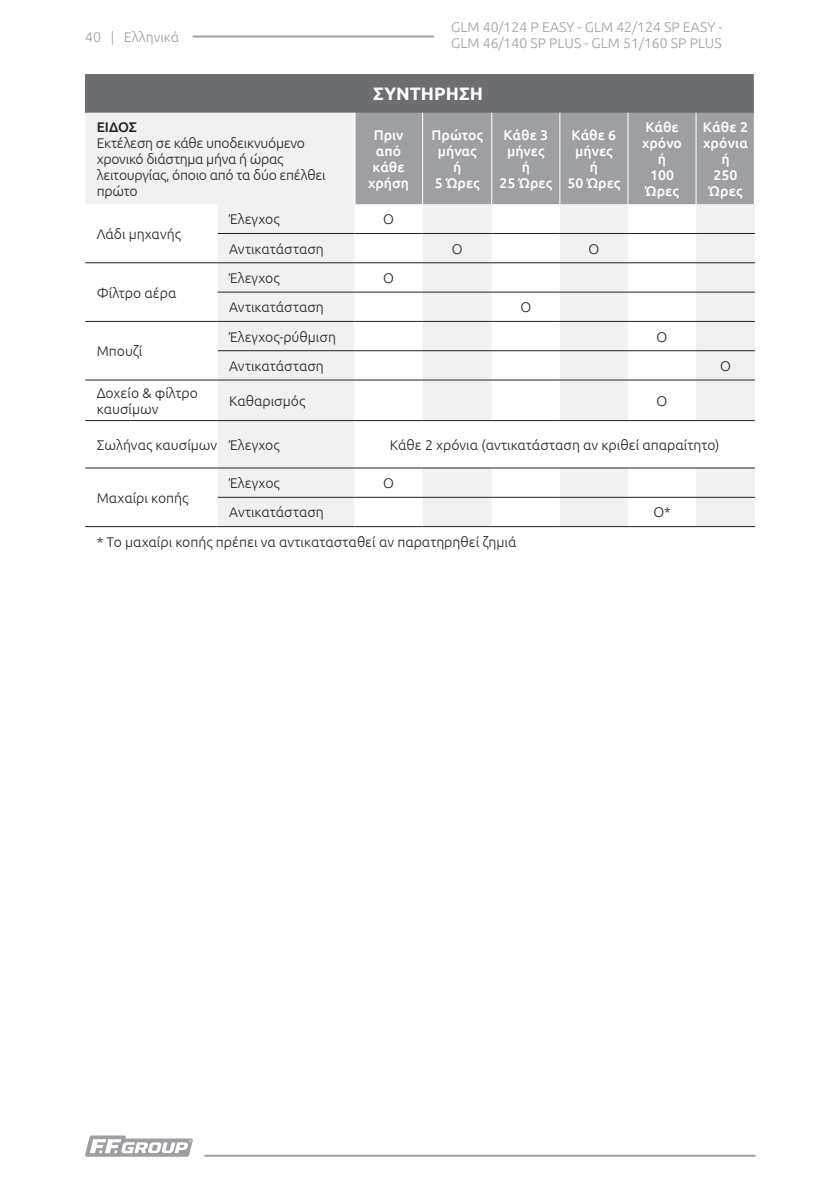
<style>
.page{position:relative;width:840px;height:1191px;background:#fff}
.page>*{position:absolute;margin:0;border:0;box-sizing:border-box;transform-origin:0 0}
.t1{font:700 18px "Ubuntu";color:#fff}
.t2{font:300 14px/16px "Ubuntu";color:#231f20}
.t3{font:500 14px/16px "Ubuntu";color:#fff;text-align:center}
.t4{font:300 14px/16px "Ubuntu";letter-spacing:-.02em;color:#231f20}
.t5{font:300 14px/16px "Ubuntu";color:#9d9fa2}
.t6{font:500 14px "Ubuntu";letter-spacing:-.01em;color:#231f20}
</style>
<div class="page">
<hr style="left:193px;top:36px;width:240px;height:2px;background:#9d9fa2">
<hr style="left:205px;top:1154px;width:549px;height:2px;background:#9d9fa2">
<svg style="left:85px;top:1135px;width:108px;height:21px"></svg>
<div style="left:85px;top:74px;width:669px;height:39px;background:#6d6e71"></div>
<svg style="left:85px;top:113px;width:669px;height:413px;fill:#f1f1f2"></svg>
<div style="left:355px;top:113px;width:398px;height:91px;background:#9d9fa2"></div>
<hr style="left:218px;top:233px;width:136px;height:1px;background:#231f20">
<hr style="left:354px;top:233px;width:68px;height:1px;background:#231f20">
<hr style="left:422px;top:233px;width:69px;height:1px;background:#231f20">
<hr style="left:491px;top:233px;width:68px;height:1px;background:#231f20">
<hr style="left:559px;top:233px;width:68px;height:1px;background:#231f20">
<hr style="left:627px;top:233px;width:68px;height:1px;background:#231f20">
<hr style="left:695px;top:233px;width:59px;height:1px;background:#231f20">
<hr style="left:85px;top:262px;width:133px;height:1px;background:#231f20">
<hr style="left:218px;top:262px;width:136px;height:1px;background:#231f20">
<hr style="left:354px;top:262px;width:68px;height:1px;background:#231f20">
<hr style="left:422px;top:262px;width:69px;height:1px;background:#231f20">
<hr style="left:491px;top:262px;width:68px;height:1px;background:#231f20">
<hr style="left:559px;top:262px;width:68px;height:1px;background:#231f20">
<hr style="left:627px;top:262px;width:68px;height:1px;background:#231f20">
<hr style="left:695px;top:262px;width:59px;height:1px;background:#231f20">
<hr style="left:218px;top:292px;width:136px;height:1px;background:#231f20">
<hr style="left:354px;top:292px;width:68px;height:1px;background:#231f20">
<hr style="left:422px;top:292px;width:69px;height:1px;background:#231f20">
<hr style="left:491px;top:292px;width:68px;height:1px;background:#231f20">
<hr style="left:559px;top:292px;width:68px;height:1px;background:#231f20">
<hr style="left:627px;top:292px;width:68px;height:1px;background:#231f20">
<hr style="left:695px;top:292px;width:59px;height:1px;background:#231f20">
<hr style="left:85px;top:321px;width:133px;height:1px;background:#231f20">
<hr style="left:218px;top:321px;width:136px;height:1px;background:#231f20">
<hr style="left:354px;top:321px;width:68px;height:1px;background:#231f20">
<hr style="left:422px;top:321px;width:69px;height:1px;background:#231f20">
<hr style="left:491px;top:321px;width:68px;height:1px;background:#231f20">
<hr style="left:559px;top:321px;width:68px;height:1px;background:#231f20">
<hr style="left:627px;top:321px;width:68px;height:1px;background:#231f20">
<hr style="left:695px;top:321px;width:59px;height:1px;background:#231f20">
<hr style="left:218px;top:350px;width:136px;height:1px;background:#231f20">
<hr style="left:354px;top:350px;width:68px;height:1px;background:#231f20">
<hr style="left:422px;top:350px;width:69px;height:1px;background:#231f20">
<hr style="left:491px;top:350px;width:68px;height:1px;background:#231f20">
<hr style="left:559px;top:350px;width:68px;height:1px;background:#231f20">
<hr style="left:627px;top:350px;width:68px;height:1px;background:#231f20">
<hr style="left:695px;top:350px;width:59px;height:1px;background:#231f20">
<hr style="left:85px;top:380px;width:133px;height:1px;background:#231f20">
<hr style="left:218px;top:380px;width:136px;height:1px;background:#231f20">
<hr style="left:354px;top:380px;width:68px;height:1px;background:#231f20">
<hr style="left:422px;top:380px;width:69px;height:1px;background:#231f20">
<hr style="left:491px;top:380px;width:68px;height:1px;background:#231f20">
<hr style="left:559px;top:380px;width:68px;height:1px;background:#231f20">
<hr style="left:627px;top:380px;width:68px;height:1px;background:#231f20">
<hr style="left:695px;top:380px;width:59px;height:1px;background:#231f20">
<hr style="left:85px;top:420px;width:133px;height:1px;background:#231f20">
<hr style="left:218px;top:420px;width:136px;height:1px;background:#231f20">
<hr style="left:354px;top:420px;width:68px;height:1px;background:#231f20">
<hr style="left:422px;top:420px;width:69px;height:1px;background:#231f20">
<hr style="left:491px;top:420px;width:68px;height:1px;background:#231f20">
<hr style="left:559px;top:420px;width:68px;height:1px;background:#231f20">
<hr style="left:627px;top:420px;width:68px;height:1px;background:#231f20">
<hr style="left:695px;top:420px;width:59px;height:1px;background:#231f20">
<hr style="left:85px;top:467px;width:133px;height:1px;background:#231f20">
<hr style="left:218px;top:467px;width:136px;height:1px;background:#231f20">
<hr style="left:354px;top:467px;width:68px;height:1px;background:#231f20">
<hr style="left:422px;top:467px;width:69px;height:1px;background:#231f20">
<hr style="left:491px;top:467px;width:68px;height:1px;background:#231f20">
<hr style="left:559px;top:467px;width:68px;height:1px;background:#231f20">
<hr style="left:627px;top:467px;width:68px;height:1px;background:#231f20">
<hr style="left:695px;top:467px;width:59px;height:1px;background:#231f20">
<hr style="left:218px;top:497px;width:136px;height:1px;background:#231f20">
<hr style="left:354px;top:497px;width:68px;height:1px;background:#231f20">
<hr style="left:422px;top:497px;width:69px;height:1px;background:#231f20">
<hr style="left:491px;top:497px;width:68px;height:1px;background:#231f20">
<hr style="left:559px;top:497px;width:68px;height:1px;background:#231f20">
<hr style="left:627px;top:497px;width:68px;height:1px;background:#231f20">
<hr style="left:695px;top:497px;width:59px;height:1px;background:#231f20">
<hr style="left:85px;top:526px;width:133px;height:1px;background:#231f20">
<hr style="left:218px;top:526px;width:136px;height:1px;background:#231f20">
<hr style="left:354px;top:526px;width:68px;height:1px;background:#231f20">
<hr style="left:422px;top:526px;width:69px;height:1px;background:#231f20">
<hr style="left:491px;top:526px;width:68px;height:1px;background:#231f20">
<hr style="left:559px;top:526px;width:68px;height:1px;background:#231f20">
<hr style="left:627px;top:526px;width:68px;height:1px;background:#231f20">
<hr style="left:695px;top:526px;width:59px;height:1px;background:#231f20">
<hr style="left:753px;top:74px;width:2px;height:39px;background:#fff">
<hr style="left:353px;top:113px;width:2px;height:91px;background:#fff">
<hr style="left:753px;top:113px;width:2px;height:91px;background:#fff">
<hr style="left:422px;top:113px;width:1px;height:91px;background:#fff">
<hr style="left:491px;top:113px;width:1px;height:91px;background:#fff">
<hr style="left:559px;top:113px;width:1px;height:91px;background:#fff">
<hr style="left:627px;top:113px;width:1px;height:91px;background:#fff">
<hr style="left:695px;top:113px;width:1px;height:91px;background:#fff">
<p class="t5" style="left:85px;top:29px;width:96px">40 | Ελληνικά</p>
<p class="t5" style="left:451px;top:19px;width:272px">GLM 40/124 P EASY - GLM 42/124 SP EASY -<br>GLM 46/140 SP PLUS - GLM 51/160 SP PLUS</p>
<p class="t1" style="left:373px;top:83px;width:111px">ΣΥΝΤΉ ΡΗΣΗ</p>
<p class="t6" style="left:97px;top:118px;width:41px">ΕΙΔΟΣ</p>
<p class="t4" style="left:97px;top:134px;width:230px">Eκτέλεση σε κάθε υποδεικνυόμενο χρονικό διάστημα μήνα ή ώρας λειτουργίας, όποιο από τα δύο επέλθει πρώτο</p>
<p class="t3" style="left:368px;top:126px;width:42px">Πριν από κάθε χρήση</p>
<p class="t3" style="left:431px;top:126px;width:53px">Πρώτος μήνας<br>ή<br>5 Ώρες</p>
<p class="t3" style="left:499px;top:126px;width:54px">Κάθε 3 μήνες<br>ή<br>25 Ώρες</p>
<p class="t3" style="left:567px;top:126px;width:54px">Κάθε 6 μήνες<br>ή<br>50 Ώρες</p>
<p class="t3" style="left:641px;top:118px;width:41px">Κάθε χρόνο ή<br>100<br>Ώρες</p>
<p class="t3" style="left:702px;top:118px;width:47px">Κάθε 2 χρόνια ή<br>250<br>Ώρες</p>
<p class="t2" style="left:97px;top:225px;width:86px">Λάδι μηχανής</p>
<p class="t2" style="left:229px;top:211px;width:52px">Έλεγχος</p>
<p class="t2" style="left:383px;top:211px;width:11px">Ο</p>
<p class="t2" style="left:229px;top:240px;width:96px">Αντικατάσταση</p>
<p class="t2" style="left:451px;top:240px;width:11px">Ο</p>
<p class="t2" style="left:588px;top:240px;width:11px">Ο</p>
<p class="t2" style="left:97px;top:284px;width:81px">Φίλτρο αέρα</p>
<p class="t2" style="left:97px;top:343px;width:47px">Μπουζί</p>
<p class="t2" style="left:229px;top:269px;width:52px">Έλεγχος</p>
<p class="t2" style="left:383px;top:269px;width:11px">Ο</p>
<p class="t2" style="left:229px;top:299px;width:96px">Αντικατάσταση</p>
<p class="t2" style="left:520px;top:299px;width:11px">Ο</p>
<p class="t2" style="left:229px;top:328px;width:108px">Έλεγχος-ρύθμιση</p>
<p class="t2" style="left:656px;top:328px;width:11px">Ο</p>
<p class="t2" style="left:229px;top:357px;width:96px">Αντικατάσταση</p>
<p class="t2" style="left:719px;top:357px;width:11px">Ο</p>
<p class="t2" style="left:97px;top:384px;width:103px">Δοχείο &amp; φίλτρο καυσίμων</p>
<p class="t2" style="left:229px;top:392px;width:78px">Καθαρισμός</p>
<p class="t2" style="left:656px;top:392px;width:11px">Ο</p>
<p class="t2" style="left:97px;top:436px;width:184px">Σωλήνας καυσίμων Έλεγχος</p>
<p class="t2" style="left:389px;top:436px;width:331px">Κάθε 2 χρόνια (αντικατάσταση αν κριθεί απαραίτητο)</p>
<p class="t2" style="left:97px;top:489px;width:93px">Μαχαίρι κοπής</p>
<p class="t2" style="left:229px;top:475px;width:52px">Έλεγχος</p>
<p class="t2" style="left:383px;top:475px;width:11px">Ο</p>
<p class="t2" style="left:229px;top:504px;width:96px">Αντικατάσταση</p>
<p class="t2" style="left:653px;top:504px;width:19px">Ο*</p>
<p class="t2" style="left:97px;top:533px;width:421px">* Το μαχαίρι κοπής πρέπει να αντικατασταθεί αν παρατηρηθεί ζημιά</p>
</div>
